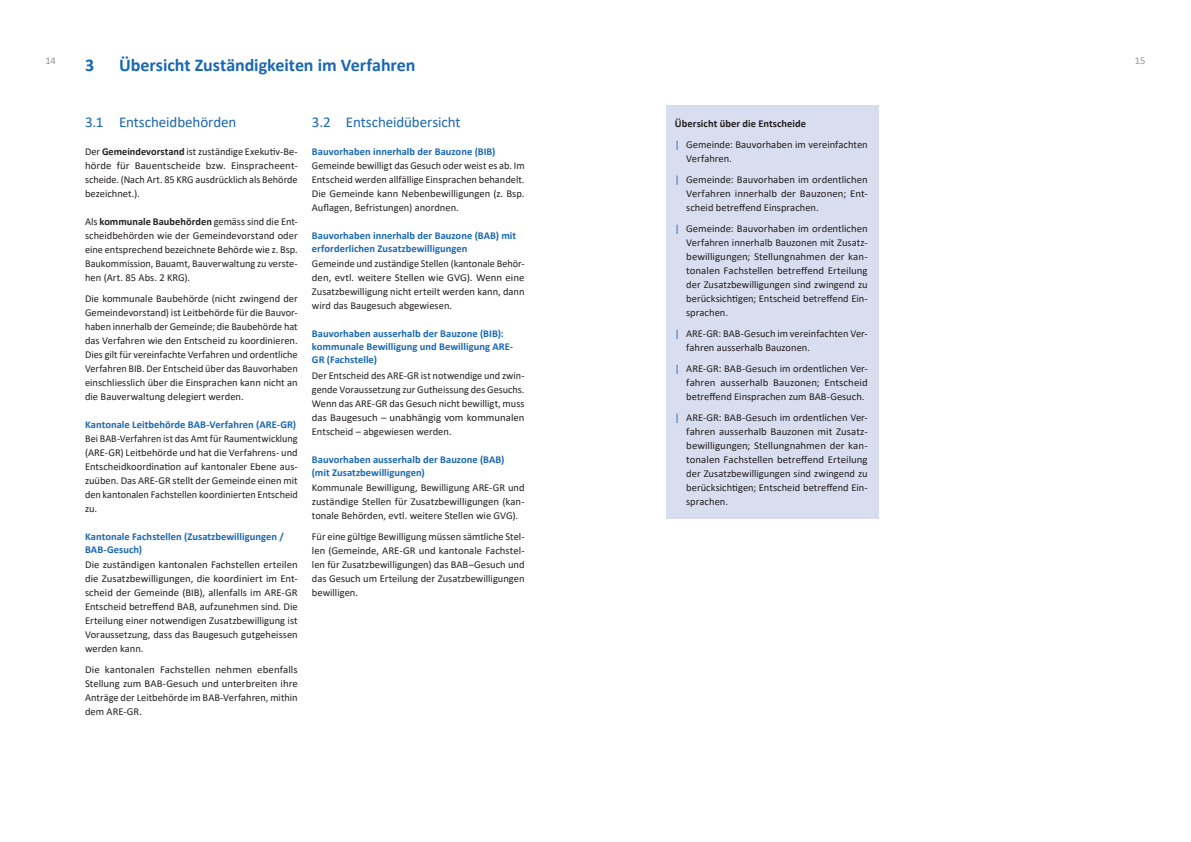
<style>
.page{position:relative;width:1191px;height:842px;background:#fff}
.page>*{position:absolute;margin:0;border:0;box-sizing:border-box;transform-origin:0 0}
.t1{font:700 18px "Calibri";letter-spacing:-.005em;color:#1867b3}
.t2{font:15px "Calibri";letter-spacing:-.005em;color:#1867b3}
.t3{font:10.5px/14px "Calibri";color:#231f20;text-align:justify}
.t4{font:700 10.5px/13px "Calibri";letter-spacing:.005em;color:#1867b3}
.t5{font:10.5px "Calibri";color:#939598}
.s1{font-weight:700}
.s2{color:#1867b3}
</style>
<div class="page">
<div style="left:666px;top:106px;width:213px;height:413px;background:#d8ddef"></div>
<h1 class="t1" style="left:85px;top:52px;width:11px">3</h1>
<h1 class="t1" style="left:119px;top:52px;width:298px">Übersicht Zuständigkeiten im Verfahren</h1>
<p class="t5" style="left:45px;top:53px;width:12px">14</p>
<p class="t5" style="left:1135px;top:53px;width:12px">15</p>
<h2 class="t2" style="left:85px;top:111px;width:153px">3.1 Entscheidbehörden</h2>
<p class="t3" style="left:85px;top:144px;width:214px">Der <span class="s1">Gemeindevorstand</span> ist zuständige Exekutiv-Be&shy;hörde für Bauentscheide bzw. Einspracheent&shy;scheide. (Nach Art. 85 KRG ausdrücklich als Behörde bezeichnet.).</p>
<p class="t3" style="left:85px;top:214px;width:214px">Als <span class="s1">kommunale Baubehörden</span> gemäss sind die Ent&shy;scheidbehörden wie der Gemeindevorstand oder eine entsprechend bezeichnete Behörde wie z. Bsp.<br>Baukommission, Bauamt, Bauverwaltung zu verste&shy;hen (Art. 85 Abs. 2 KRG).</p>
<p class="t3" style="left:85px;top:291px;width:214px">Die kommunale Baubehörde (nicht zwingend der Gemeindevorstand) ist Leitbehörde für die Bauvor&shy;haben innerhalb der Gemeinde; die Baubehörde hat das Verfahren wie den Entscheid zu koordinieren.<br>Dies gilt für vereinfachte Verfahren und ordentliche Verfahren BIB. Der Entscheid über das Bauvorhaben einschliesslich über die Einsprachen kann nicht an die Bauverwaltung delegiert werden.</p>
<p class="t4" style="left:85px;top:418px;width:213px">Kantonale Leitbehörde BAB-Verfahren (ARE-GR)</p>
<p class="t3" style="left:85px;top:431px;width:214px">Bei BAB-Verfahren ist das Amt für Raumentwicklung (ARE-GR) Leitbehörde und hat die Verfahrens- und Entscheidkoordination auf kantonaler Ebene aus&shy;zuüben. Das ARE-GR stellt der Gemeinde einen mit den kantonalen Fachstellen koordinierten Entscheid zu.</p>
<p class="t4" style="left:85px;top:530px;width:200px">Kantonale Fachstellen (Zusatzbewilligungen /<br>BAB-Gesuch)</p>
<p class="t3" style="left:85px;top:557px;width:214px">Die zuständigen kantonalen Fachstellen erteilen die Zusatzbewilligungen, die koordiniert im Ent&shy;scheid der Gemeinde (BIB), allenfalls im ARE-GR Entscheid betreffend BAB, aufzunehmen sind. Die Erteilung einer notwendigen Zusatzbewilligung ist Voraussetzung, dass das Baugesuch gutgeheissen werden kann.</p>
<p class="t3" style="left:85px;top:662px;width:214px">Die kantonalen Fachstellen nehmen ebenfalls Stellung zum BAB-Gesuch und unterbreiten ihre Anträge der Leitbehörde im BAB-Verfahren, mithin dem ARE-GR.</p>
<h2 class="t2" style="left:312px;top:111px;width:150px">3.2 Entscheidübersicht</h2>
<p class="t4" style="left:312px;top:145px;width:185px">Bauvorhaben innerhalb der Bauzone (BIB)</p>
<p class="t3" style="left:312px;top:158px;width:214px">Gemeinde bewilligt das Gesuch oder weist es ab. Im Entscheid werden allfällige Einsprachen behandelt.<br>Die Gemeinde kann Nebenbewilligungen (z. Bsp.<br>Auflagen, Befristungen) anordnen.</p>
<p class="t4" style="left:312px;top:229px;width:206px">Bauvorhaben innerhalb der Bauzone (BAB) mit erforderlichen Zusatzbewilligungen</p>
<p class="t3" style="left:312px;top:256px;width:214px">Gemeinde und zuständige Stellen (kantonale Behör&shy;den, evtl. weitere Stellen wie GVG). Wenn eine Zusatzbewilligung nicht erteilt werden kann, dann wird das Baugesuch abgewiesen.</p>
<p class="t4" style="left:312px;top:327px;width:203px">Bauvorhaben ausserhalb der Bauzone (BIB): kommunale Bewilligung und Bewilligung ARE-<br>GR (Fachstelle)</p>
<p class="t3" style="left:312px;top:368px;width:214px">Der Entscheid des ARE-GR ist notwendige und zwin&shy;gende Voraussetzung zur Gutheissung des Gesuchs.<br>Wenn das ARE-GR das Gesuch nicht bewilligt, muss das Baugesuch – unabhängig vom kommunalen Entscheid – abgewiesen werden.</p>
<p class="t4" style="left:312px;top:453px;width:194px">Bauvorhaben ausserhalb der Bauzone (BAB) (mit Zusatzbewilligungen)</p>
<p class="t3" style="left:312px;top:480px;width:214px">Kommunale Bewilligung, Bewilligung ARE-GR und zuständige Stellen für Zusatzbewilligungen (kan&shy;tonale Behörden, evtl. weitere Stellen wie GVG).</p>
<p class="t3" style="left:312px;top:529px;width:214px">Für eine gültige Bewilligung müssen sämtliche Stel&shy;len (Gemeinde, ARE-GR und kantonale Fachstel&shy;len für Zusatzbewilligungen) das BAB–Gesuch und das Gesuch um Erteilung der Zusatzbewilligungen bewilligen.</p>
<p class="t3" style="left:675px;top:112px;width:194px;line-height:21px"><span class="s1">Übersicht über die Entscheide<br></span><span class="s2">|</span> Gemeinde: Bauvorhaben im vereinfachten</p>
<p class="t3" style="left:675px;top:147px;width:194px;line-height:21px;text-indent:11px">Verfahren.<br><span class="s2">|</span> Gemeinde: Bauvorhaben im ordentlichen</p>
<p class="t3" style="left:686px;top:186px;width:183px">Verfahren innerhalb der Bauzonen; Ent&shy;scheid betreffend Einsprachen.</p>
<p class="t3" style="left:686px;top:221px;width:183px;text-indent:-11px"><span class="s2">|</span> Gemeinde: Bauvorhaben im ordentlichen Verfahren innerhalb Bauzonen mit Zusatz&shy;bewilligungen; Stellungnahmen der kan&shy;tonalen Fachstellen betreffend Erteilung der Zusatzbewilligungen sind zwingend zu berücksichtigen; Entscheid betreffend Ein&shy;sprachen.</p>
<p class="t3" style="left:686px;top:326px;width:183px;text-indent:-11px"><span class="s2">|</span> ARE-GR: BAB-Gesuch im vereinfachten Ver&shy;fahren ausserhalb Bauzonen.</p>
<p class="t3" style="left:686px;top:361px;width:183px;text-indent:-11px"><span class="s2">|</span> ARE-GR: BAB-Gesuch im ordentlichen Ver&shy;fahren ausserhalb Bauzonen; Entscheid betreffend Einsprachen zum BAB-Gesuch.</p>
<p class="t3" style="left:686px;top:410px;width:183px;text-indent:-11px"><span class="s2">|</span> ARE-GR: BAB-Gesuch im ordentlichen Ver&shy;fahren ausserhalb Bauzonen mit Zusatz&shy;bewilligungen; Stellungnahmen der kan&shy;tonalen Fachstellen betreffend Erteilung der Zusatzbewilligungen sind zwingend zu berücksichtigen; Entscheid betreffend Ein&shy;sprachen.</p>
</div>
